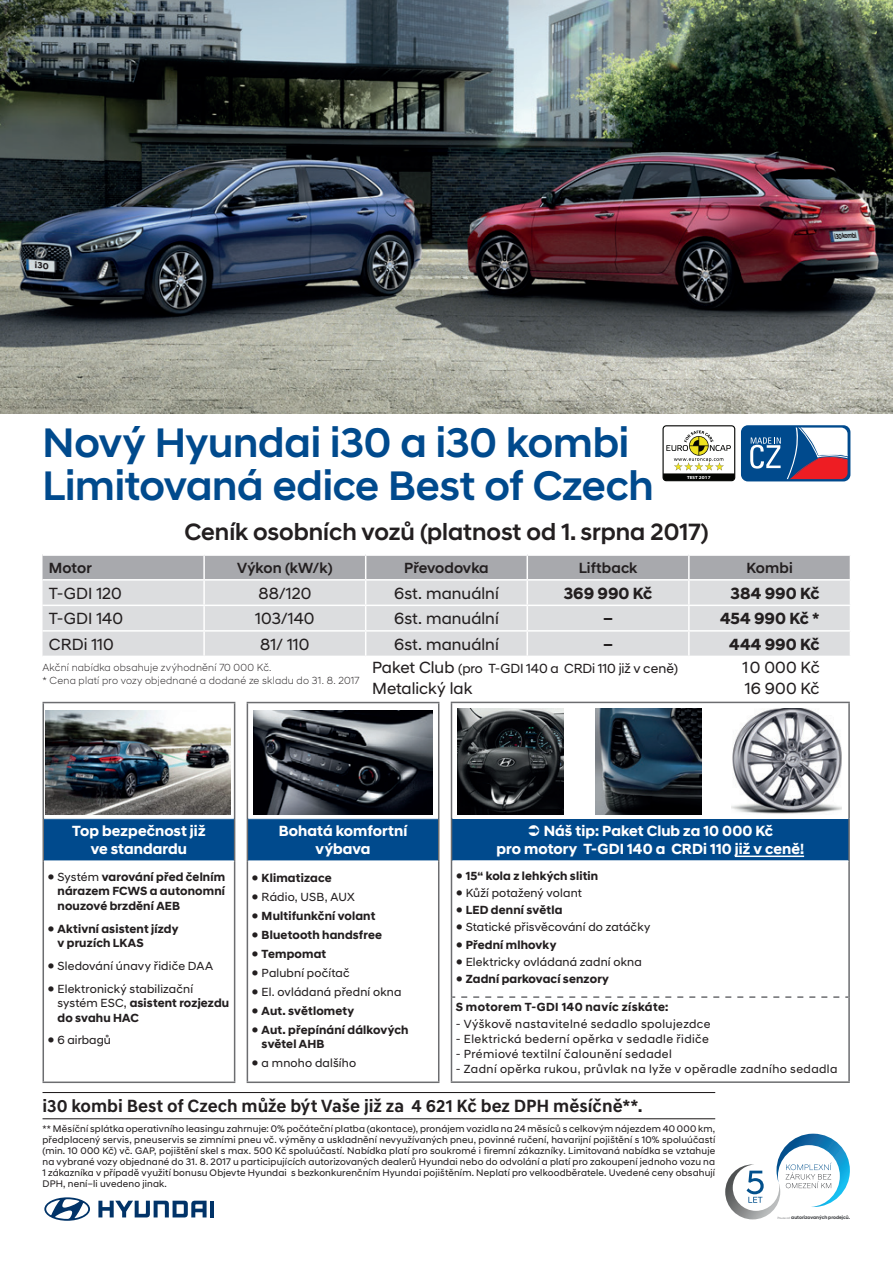
<style>
.page{position:relative;width:893px;height:1263px;background:#fff}
.page>*{position:absolute;margin:0;border:0;box-sizing:border-box;transform-origin:0 0}
.t1{font:500 42px/43.5px "Hyundai Sans Head";letter-spacing:-.005em;color:#004a8d}
.t2{font:500 24px "Hyundai Sans Head";color:#231f20}
.t3{font:700 18px "Hyundai Sans Text";color:#231f20}
.t4{font:16.5px "Hyundai Sans Head";color:#231f20}
.t5{font:700 16.5px "Hyundai Sans Head";color:#231f20}
.t6{font:700 15px/18px "Hyundai Sans Head";letter-spacing:.005em;color:#fff;text-align:center}
.t7{font:500 15px "Hyundai Sans Head";letter-spacing:.005em;color:#231f20}
.t8{font:13.5px "Hyundai Sans Head";letter-spacing:-.005em;color:#231f20}
.t9{font:12px/14.4px "Hyundai Sans Head";letter-spacing:.02em;color:#231f20}
.t10{font:700 12px/14.4px "Hyundai Sans Head";letter-spacing:.015em;color:#231f20}
.t11{font:700 12px "Hyundai Sans Head";letter-spacing:.035em;color:#231f20}
.t12{font:300 10.5px/12.6px "Hyundai Sans Head";letter-spacing:.02em;color:#231f20}
.t13{font:9.75px/10.8px "Hyundai Sans Head";letter-spacing:.015em;color:#231f20;text-align:justify}
.t14{font:700 7.35px "Hyundai Sans Head";color:#231f20;scale:.71 1}
.t15{font:700 4.8px "Hyundai Sans Head";color:#3f4144}
.t16{font:700 4.2px "MINI Type";color:#fff;scale:1.12 1}
.s1{font-size:16.5px}
.s2{font-weight:400}
.s3{font-weight:700}
.s4{font-weight:300;font-size:3.15px}
</style>
<div class="page">
<svg style="left:43px;top:554px;width:807px;height:102px"></svg>
<svg style="left:741px;top:425px;width:109px;height:56px"></svg>
<svg style="left:750px;top:428px;width:97px;height:51px"></svg>
<img style="left:0;top:0;width:893px;height:413px">
<div style="left:43px;top:819px;width:192px;height:42px;background:#004a8d"></div>
<hr style="left:43px;top:702px;width:192px;height:1px;background:#6c6d70">
<hr style="left:234px;top:703px;width:1px;height:116px;background:#6c6d70">
<hr style="left:234px;top:819px;width:1px;height:42px;background:#6c6d70">
<hr style="left:234px;top:861px;width:1px;height:220px;background:#6c6d70">
<hr style="left:43px;top:1081px;width:192px;height:2px;background:#6c6d70">
<hr style="left:44px;top:860px;width:190px;height:2px;background:#fff">
<hr style="left:43px;top:703px;width:1px;height:116px;background:#6c6d70">
<hr style="left:43px;top:819px;width:1px;height:42px;background:#6c6d70">
<hr style="left:43px;top:861px;width:1px;height:220px;background:#6c6d70">
<img style="left:46px;top:710px;width:185px;height:104px">
<div style="left:247px;top:819px;width:192px;height:42px;background:#004a8d"></div>
<hr style="left:247px;top:702px;width:192px;height:1px;background:#6c6d70">
<hr style="left:438px;top:703px;width:1px;height:116px;background:#6c6d70">
<hr style="left:438px;top:819px;width:1px;height:42px;background:#6c6d70">
<hr style="left:438px;top:861px;width:1px;height:220px;background:#6c6d70">
<hr style="left:247px;top:1081px;width:192px;height:2px;background:#6c6d70">
<hr style="left:248px;top:860px;width:190px;height:2px;background:#fff">
<hr style="left:247px;top:703px;width:1px;height:116px;background:#6c6d70">
<hr style="left:247px;top:819px;width:1px;height:42px;background:#6c6d70">
<hr style="left:247px;top:861px;width:1px;height:220px;background:#6c6d70">
<img style="left:254px;top:710px;width:179px;height:105px">
<div style="left:451px;top:818px;width:398px;height:43px;background:#004a8d"></div>
<hr style="left:451px;top:702px;width:399px;height:1px;background:#6c6d70">
<hr style="left:848px;top:703px;width:2px;height:115px;background:#6c6d70">
<hr style="left:848px;top:818px;width:2px;height:43px;background:#6c6d70">
<hr style="left:848px;top:861px;width:2px;height:136px;background:#6c6d70">
<hr style="left:848px;top:997px;width:2px;height:84px;background:#6c6d70">
<hr style="left:451px;top:1081px;width:399px;height:2px;background:#6c6d70">
<hr style="left:452px;top:818px;width:396px;height:1px;background:#fff">
<hr style="left:452px;top:860px;width:396px;height:2px;background:#fff">
<hr style="left:451px;top:703px;width:1px;height:115px;background:#6c6d70">
<hr style="left:451px;top:818px;width:1px;height:43px;background:#6c6d70">
<hr style="left:451px;top:861px;width:1px;height:136px;background:#6c6d70">
<hr style="left:451px;top:997px;width:1px;height:84px;background:#6c6d70">
<svg style="left:461px;top:996px;width:387px;height:2px"></svg>
<hr style="left:735px;top:855px;width:69px;height:2px;background:#fff">
<svg style="left:98px;top:1201px;width:109px;height:16px"></svg>
<hr style="left:210px;top:1201px;width:4px;height:16px;background:#013368">
<svg style="left:44px;top:1197px;width:46px;height:24px"></svg>
<img style="left:457px;top:708px;width:106px;height:107px">
<svg style="left:725px;top:1134px;width:125px;height:85px"></svg>
<img style="left:595px;top:708px;width:107px;height:107px">
<img style="left:731px;top:708px;width:111px;height:106px">
<hr style="left:43px;top:1092px;width:672px;height:1px;background:#231f20">
<hr style="left:43px;top:1118px;width:672px;height:1px;background:#231f20">
<svg style="left:662px;top:425px;width:73px;height:56px"></svg>
<svg style="left:35px;top:261px;width:13px;height:8px"></svg>
<p class="t14" style="left:835px;top:232px;width:32px;rotate:-3deg">i30 kombi</p>
<h1 class="t1" style="left:43px;top:421px;width:613px">Nový Hyundai i30 a i30 kombi<br>Limitovaná edice Best of Czech</h1>
<p class="t16" style="left:687px;top:474px;width:22px">TEST 2017</p>
<h2 class="t2" style="left:185px;top:517px;width:525px">Ceník osobních vozů (platnost od 1. srpna 2017)</h2>
<h3 class="t7" style="left:49px;top:559px;width:44px">Motor</h3>
<h3 class="t7" style="left:237px;top:559px;width:97px">Výkon (kW/k)</h3>
<h3 class="t7" style="left:404px;top:559px;width:86px">Převodovka</h3>
<h3 class="t7" style="left:579px;top:559px;width:60px">Liftback</h3>
<h3 class="t7" style="left:747px;top:559px;width:48px">Kombi</h3>
<h3 class="t4" style="left:49px;top:583px;width:74px">T-GDI 120</h3>
<h3 class="t4" style="left:258px;top:583px;width:54px">88/120</h3>
<h3 class="t4" style="left:394px;top:583px;width:106px">6st. manuální</h3>
<h3 class="t5" style="left:564px;top:583px;width:90px">369 990 Kč</h3>
<h3 class="t5" style="left:731px;top:583px;width:90px">384 990 Kč</h3>
<h3 class="t4" style="left:49px;top:609px;width:76px">T-GDI 140</h3>
<h3 class="t4" style="left:255px;top:609px;width:61px">103/140</h3>
<h3 class="t4" style="left:394px;top:609px;width:106px">6st. manuální</h3>
<h3 class="t5" style="left:603px;top:609px;width:11px">–</h3>
<h3 class="t5" style="left:720px;top:609px;width:101px">454 990 Kč *</h3>
<h3 class="t4" style="left:49px;top:634px;width:67px">CRDi 110</h3>
<h3 class="t4" style="left:260px;top:634px;width:51px">81/ 110</h3>
<h3 class="t4" style="left:394px;top:634px;width:106px">6st. manuální</h3>
<h3 class="t5" style="left:603px;top:634px;width:11px">–</h3>
<h3 class="t5" style="left:729px;top:634px;width:92px">444 990 Kč</h3>
<h3 class="t8" style="left:372px;top:660px;width:307px"><span class="s1">Paket Club</span> (pro T-GDI 140 a CRDi 110 již v ceně)</h3>
<h3 class="t4" style="left:743px;top:658px;width:79px">1 0 000 Kč</h3>
<h3 class="t4" style="left:372px;top:679px;width:102px">Metalický lak</h3>
<h3 class="t4" style="left:745px;top:679px;width:76px">16 900 Kč</h3>
<p class="t12" style="left:43px;top:661px;width:319px">Akční nabídka obsahuje zvýhodnění 70 000 Kč.<br>* Cena platí pro vozy objednané a dodané ze skladu do 31. 8. 2017</p>
<h3 class="t6" style="left:72px;top:821px;width:135px">Top bezpečnost již ve standardu</h3>
<p class="t10" style="left:58px;top:869px;width:169px;text-align:justify;text-indent:-10px"><span class="s2">● Systém</span> varování před čelním nárazem FCWS a autonomní nouzové brzdění AEB</p>
<p class="t10" style="left:58px;top:921px;width:122px;text-indent:-10px"><span class="s2">●</span> Aktivní asistent jízdy v pruzích LKAS</p>
<p class="t9" style="left:48px;top:958px;width:167px">● Sledování únavy řidiče DAA</p>
<p class="t9" style="left:58px;top:981px;width:173px;text-indent:-10px">● Elektronický stabilizační systém ESC, <span class="s3">asistent rozjezdu do svahu HAC</span></p>
<p class="t9" style="left:48px;top:1033px;width:65px">● 6 airbagů</p>
<h3 class="t6" style="left:279px;top:821px;width:130px">Bohatá komfortní výbava</h3>
<p class="t10" style="left:252px;top:870px;width:81px"><span class="s2">●</span> Klimatizace</p>
<p class="t9" style="left:252px;top:889px;width:104px">● Rádio, USB, AUX</p>
<p class="t10" style="left:252px;top:908px;width:125px"><span class="s2">●</span> Multifunkční volant</p>
<p class="t10" style="left:252px;top:927px;width:132px"><span class="s2">●</span> Bluetooth handsfree</p>
<p class="t10" style="left:252px;top:946px;width:76px"><span class="s2">●</span> Tempomat</p>
<p class="t9" style="left:252px;top:965px;width:100px">● Palubní počítač</p>
<p class="t9" style="left:252px;top:984px;width:151px">● El. ovládaná přední okna</p>
<p class="t10" style="left:252px;top:1004px;width:104px"><span class="s2">●</span> Aut. světlomety</p>
<p class="t10" style="left:262px;top:1023px;width:148px;line-height:13.5px;text-indent:-10px"><span class="s2">●</span> Aut. přepínání dálkových světel AHB</p>
<p class="t9" style="left:252px;top:1055px;width:106px">● a mnoho dalšího</p>
<h3 class="t6" style="left:496px;top:821px;width:309px;text-align:left;text-indent:47px">Náš tip: Paket Club za 10 000 Kč<br>pro motory T-GDI 140 a CRDi 110 již v ceně!</h3>
<p class="t10" style="left:456px;top:869px;width:144px"><span class="s2">●</span> 15“ kola z lehkých slitin</p>
<p class="t9" style="left:456px;top:886px;width:128px">● Kůží potažený volant</p>
<p class="t10" style="left:456px;top:903px;width:108px"><span class="s2">●</span> LED denní světla</p>
<p class="t9" style="left:456px;top:920px;width:196px">● Statické přisvěcování do zatáčky</p>
<p class="t10" style="left:456px;top:937px;width:102px"><span class="s2">●</span> Přední mlhovky</p>
<p class="t9" style="left:456px;top:954px;width:188px">● Elektricky ovládaná zadní okna</p>
<p class="t10" style="left:456px;top:971px;width:155px"><span class="s2">●</span> Zadní parkovací senzory</p>
<p class="t11" style="left:456px;top:1000px;width:214px">S motorem T-GDI 140 navíc získáte:</p>
<p class="t9" style="left:456px;top:1017px;width:256px">- Výškově nastavitelné sedadlo spolujezdce</p>
<p class="t9" style="left:456px;top:1032px;width:255px">- Elektrická bederní opěrka v sedadle řidiče</p>
<p class="t9" style="left:456px;top:1047px;width:218px">- Prémiové textilní čalounění sedadel</p>
<p class="t9" style="left:456px;top:1062px;width:383px">- Zadní opěrka rukou, průvlak na lyže v opěradle zadního sedadla</p>
<h3 class="t3" style="left:43px;top:1095px;width:601px">i30 kombi Best of Czech může být Vaše již za 4 621 Kč bez DPH měsíčně**.</h3>
<p class="t13" style="left:43px;top:1123px;width:674px">** Měsíční splátka operativního leasingu zahrnuje: 0% počáteční platba (akontace), pronájem vozidla na 24 měsíců s celkovým nájezdem 40 000 km, předplacený servis, pneuservis se zimními pneu vč. výměny a uskladnění nevyužívaných pneu, povinné ručení, havarijní pojištění s 10% spoluúčastí (min. 10 000 Kč) vč. GAP, pojištění skel s max. 500 Kč spoluúčastí. Nabídka platí pro soukromé i firemní zákazníky. Limitovaná nabídka se vztahuje na vybrané vozy objednané do 31. 8. 2017 u participujících autorizovaných dealerů Hyundai nebo do odvolání a platí pro zakoupení jednoho vozu na 1 zákazníka v případě využití bonusu Objevte Hyundai s bezkonkurenčním Hyundai pojištěním. Neplatí pro velkoodběratele. Uvedené ceny obsahují DPH, není–li uvedeno jinak.</p>
<p class="t15" style="left:777px;top:1215px;width:74px"><span class="s4">Pouze od</span> autorizovaných prodejců.</p>
</div>
